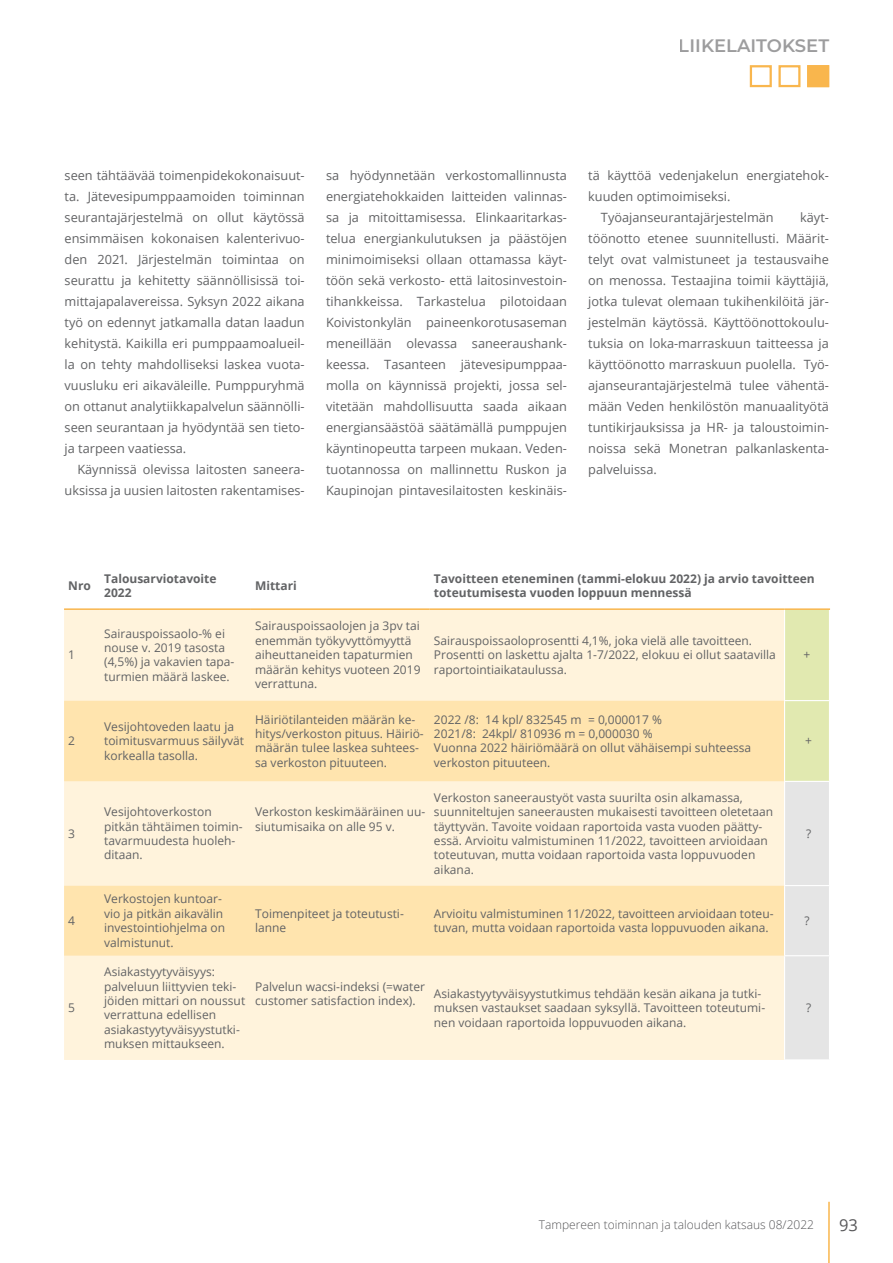
<style>
.page{position:relative;width:893px;height:1263px;background:#fff}
.page>*{position:absolute;margin:0;border:0;box-sizing:border-box;transform-origin:0 0}
.t1{font:600 18px "Montserrat";color:#58585a}
.t2{font:16.5px "Open Sans";color:#58585a}
.t3{font:12.75px/21px "Open Sans";color:#626365;text-align:justify}
.t4{font:12px/14.4px "Open Sans";color:#626365}
.t5{font:700 12px/14.4px "Open Sans";color:#626365}
.t6{font:300 12px "Open Sans";color:#58585a}
</style>
<div class="page">
<hr style="left:828px;top:1202px;width:2px;height:61px;background:#f9b64d">
<div style="left:750px;top:65px;width:22px;height:22px;border:2px solid #f9b64d"></div>
<div style="left:778px;top:65px;width:22px;height:22px;border:2px solid #f9b64d"></div>
<div style="left:807px;top:65px;width:22px;height:22px;background:#f9b64d"></div>
<div style="left:64px;top:610px;width:720px;height:450px;background:#fff3dc"></div>
<svg style="left:64px;top:701px;width:720px;height:255px;background:#ffeac1"></svg>
<svg style="left:785px;top:610px;width:44px;height:449px;background:#e3e6d1"></svg>
<hr style="left:784px;top:700px;width:46px;height:1px;background:#fff">
<hr style="left:784px;top:885px;width:46px;height:1px;background:#fff">
<hr style="left:784px;top:955px;width:46px;height:1px;background:#fff">
<hr style="left:784px;top:781px;width:46px;height:1px;background:#fff">
<hr style="left:64px;top:608px;width:36px;height:2px;background:#f9b64d">
<hr style="left:100px;top:608px;width:151px;height:2px;background:#f9b64d">
<hr style="left:251px;top:608px;width:179px;height:2px;background:#f9b64d">
<hr style="left:430px;top:608px;width:354px;height:2px;background:#f9b64d">
<hr style="left:784px;top:608px;width:46px;height:2px;background:#f9b64d">
<h1 class="t1" style="left:679px;top:33px;width:152px">LIIKELAITOKSET</h1>
<p class="t3" style="left:65px;top:165px;width:242px">seen tähtäävää toimenpidekokonaisuut&shy;ta. Jätevesipumppaamoiden toiminnan seurantajärjestelmä on ollut käytössä ensimmäisen kokonaisen kalenterivuo&shy;den 2021. Järjestelmän toimintaa on seurattu ja kehitetty säännöllisissä toi&shy;mittajapalavereissa. Syksyn 2022 aikana työ on edennyt jatkamalla datan laadun kehitystä. Kaikilla eri pumppaamoalueil&shy;la on tehty mahdolliseksi laskea vuota&shy;vuusluku eri aikaväleille. Pumppuryhmä on ottanut analytiikkapalvelun säännölli&shy;seen seurantaan ja hyödyntää sen tieto&shy;ja tarpeen vaatiessa.</p>
<p class="t3" style="left:65px;top:459px;width:242px;text-align:right">Käynnissä olevissa laitosten saneera&shy;uksissa ja uusien laitosten rakentamises-</p>
<p class="t3" style="left:326px;top:165px;width:242px">sa hyödynnetään verkostomallinnusta energiatehokkaiden laitteiden valinnas&shy;sa ja mitoittamisessa. Elinkaaritarkas&shy;telua energiankulutuksen ja päästöjen minimoimiseksi ollaan ottamassa käyt&shy;töön sekä verkosto- että laitosinvestoin&shy;tihankkeissa. Tarkastelua pilotoidaan Koivistonkylän paineenkorotusaseman meneillään olevassa saneeraushank&shy;keessa. Tasanteen jätevesipumppaa&shy;molla on käynnissä projekti, jossa sel&shy;vitetään mahdollisuutta saada aikaan energiansäästöä säätämällä pumppujen käyntinopeutta tarpeen mukaan. Veden&shy;tuotannossa on mallinnettu Ruskon ja Kaupinojan pintavesilaitosten keskinäis-</p>
<p class="t3" style="left:588px;top:165px;width:242px">tä käyttöä vedenjakelun energiatehok-</p>
<p class="t3" style="left:588px;top:186px;width:144px">kuuden optimoimiseksi.</p>
<p class="t3" style="left:601px;top:207px;width:174px">Työajanseurantajärjestelmän</p>
<p class="t3" style="left:588px;top:207px;width:242px;text-indent:212px">käyt&shy;töönotto etenee suunnitellusti. Määrit&shy;telyt ovat valmistuneet ja testausvaihe on menossa. Testaajina toimii käyttäjiä, jotka tulevat olemaan tukihenkilöitä jär&shy;jestelmän käytössä. Käyttöönottokoulu&shy;tuksia on loka-marraskuun taitteessa ja käyttöönotto marraskuun puolella. Työ&shy;ajanseurantajärjestelmä tulee vähentä&shy;mään Veden henkilöstön manuaalityötä tuntikirjauksissa ja HR- ja taloustoimin&shy;noissa sekä Monetran palkanlaskenta&shy;palveluissa.</p>
<p class="t5" style="left:68px;top:578px;width:24px">Nro</p>
<p class="t5" style="left:104px;top:571px;width:114px">Talousarviotavoite<br>2022</p>
<p class="t5" style="left:255px;top:578px;width:43px">Mittari</p>
<p class="t5" style="left:434px;top:571px;width:382px">Tavoitteen eteneminen (tammi-elokuu 2022) ja arvio tavoitteen toteutumisesta vuoden loppuun mennessä</p>
<p class="t4" style="left:68px;top:647px;width:8px">1</p>
<p class="t4" style="left:104px;top:626px;width:132px">Sairauspoissaolo-% ei nouse v. 2019 tasosta (4,5%) ja vakavien tapa&shy;turmien määrä laskee.</p>
<p class="t4" style="left:255px;top:618px;width:167px">Sairauspoissaolojen ja 3pv tai enemmän työkyvyttömyyttä aiheuttaneiden tapaturmien määrän kehitys vuoteen 2019 verrattuna.</p>
<p class="t4" style="left:434px;top:633px;width:343px">Sairauspoissaoloprosentti 4,1%, joka vielä alle tavoitteen.<br>Prosentti on laskettu ajalta 1-7/2022, elokuu ei ollut saatavilla raportointiaikataulussa.</p>
<p class="t4" style="left:804px;top:647px;width:8px">+</p>
<p class="t4" style="left:68px;top:733px;width:8px">2</p>
<p class="t4" style="left:104px;top:719px;width:141px">Vesijohtoveden laatu ja toimitusvarmuus säilyvät korkealla tasolla.</p>
<p class="t4" style="left:255px;top:712px;width:170px">Häiriötilanteiden määrän ke&shy;hitys/verkoston pituus. Häiriö&shy;määrän tulee laskea suhtees&shy;sa verkoston pituuteen.</p>
<p class="t4" style="left:434px;top:712px;width:319px">2022 /8: 14 kpl/ 832545 m = 0,000017 %<br>2021/8: 24kpl/ 810936 m = 0,000030 %<br>Vuonna 2022 häiriömäärä on ollut vähäisempi suhteessa verkoston pituuteen.</p>
<p class="t4" style="left:805px;top:733px;width:8px">+</p>
<p class="t4" style="left:68px;top:826px;width:8px">3</p>
<p class="t4" style="left:104px;top:804px;width:140px">Vesijohtoverkoston pitkän tähtäimen toimin&shy;tavarmuudesta huoleh&shy;ditaan.</p>
<p class="t4" style="left:255px;top:804px;width:172px">Verkoston keskimääräinen uu&shy;siutumisaika on alle 95 v.</p>
<p class="t4" style="left:434px;top:790px;width:341px">Verkoston saneeraustyöt vasta suurilta osin alkamassa, suunniteltujen saneerausten mukaisesti tavoitteen oletetaan täyttyvän. Tavoite voidaan raportoida vasta vuoden päätty&shy;essä. Arvioitu valmistuminen 11/2022, tavoitteen arvioidaan toteutuvan, mutta voidaan raportoida vasta loppuvuoden aikana.</p>
<p class="t4" style="left:806px;top:826px;width:7px">?</p>
<p class="t4" style="left:68px;top:913px;width:8px">4</p>
<p class="t4" style="left:104px;top:891px;width:123px">Verkostojen kuntoar&shy;vio ja pitkän aikavälin investointiohjelma on valmistunut.</p>
<p class="t4" style="left:255px;top:906px;width:150px">Toimenpiteet ja toteutusti&shy;lanne</p>
<p class="t4" style="left:434px;top:906px;width:341px">Arvioitu valmistuminen 11/2022, tavoitteen arvioidaan toteu&shy;tuvan, mutta voidaan raportoida vasta loppuvuoden aikana.</p>
<p class="t4" style="left:804px;top:913px;width:7px">?</p>
<p class="t4" style="left:68px;top:1000px;width:8px">5</p>
<p class="t4" style="left:104px;top:964px;width:143px">Asiakastyytyväisyys: palveluun liittyvien teki&shy;jöiden mittari on noussut verrattuna edellisen asiakastyytyväisyystutki&shy;muksen mittaukseen.</p>
<p class="t4" style="left:255px;top:979px;width:171px">Palvelun wacsi-indeksi (=water customer satisfaction index).</p>
<p class="t4" style="left:434px;top:986px;width:333px">Asiakastyytyväisyystutkimus tehdään kesän aikana ja tutki&shy;muksen vastaukset saadaan syksyllä. Tavoitteen toteutumi&shy;nen voidaan raportoida loppuvuoden aikana.</p>
<p class="t4" style="left:806px;top:1000px;width:7px">?</p>
<p class="t6" style="left:539px;top:1217px;width:277px">Tampereen toiminnan ja talouden katsaus 08/2022</p>
<p class="t2" style="left:839px;top:1214px;width:20px">93</p>
</div>
